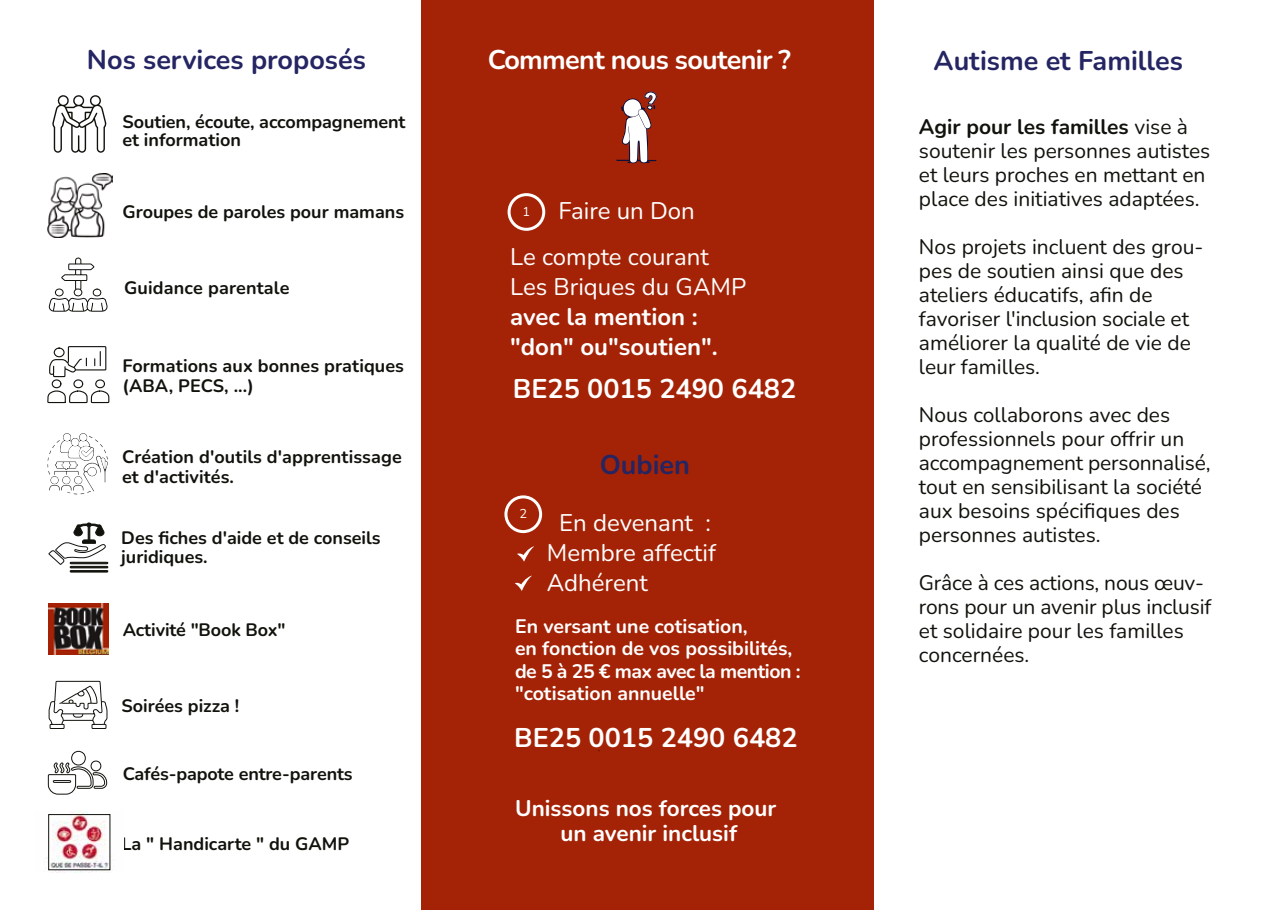
<style>
.page{position:relative;width:1280px;height:910px;background:#fff}
.page>*{position:absolute;margin:0;border:0;box-sizing:border-box;transform-origin:0 0}
.t1{font:700 27px "Nunito";color:#242562}
.t2{font:700 27px "Nunito";color:#fff}
.t3{font:700 27px "Nunito";letter-spacing:-.025em;color:#fff}
.t4{font:24px/30px "Nunito";color:#fff}
.t5{font:700 24px/30px "Nunito";color:#fff}
.t6{font:700 22.5px/24px "Nunito";color:#fff;text-align:center}
.t7{font:21px/24px "Nunito";color:#12120d}
.t8{font:700 19.5px/22.5px "Nunito";color:#fff}
.t9{font:700 18px/19.5px "Nunito";color:#12120d}
.t10{font:12.75px "Nunito";color:#fff}
.s1{font-size:12.75px}
.s2{font-weight:700}
</style>
<div class="page">
<div style="left:421px;top:0;width:453px;height:910px;background:#a42306"></div>
<svg style="left:616px;top:91px;width:41px;height:73px"></svg>
<svg style="left:47px;top:346px;width:63px;height:58px"></svg>
<img style="left:48px;top:814px;width:63px;height:58px">
<img style="left:49px;top:603px;width:60px;height:52px">
<img style="left:48px;top:173px;width:64px;height:65px">
<svg style="left:52px;top:95px;width:55px;height:58px"></svg>
<svg style="left:48px;top:680px;width:60px;height:151px"></svg>
<svg style="left:47px;top:433px;width:61px;height:62px"></svg>
<div style="left:75px;top:477px;width:7px;height:7px;background:#fff;border-radius:50%"></div>
<div style="left:51px;top:477px;width:7px;height:7px;background:#fff;border-radius:50%"></div>
<div style="left:63px;top:477px;width:7px;height:7px;background:#fff;border-radius:50%"></div>
<svg style="left:48px;top:257px;width:60px;height:55px"></svg>
<svg style="left:48px;top:522px;width:60px;height:51px"></svg>
<svg style="left:517px;top:546px;width:17px;height:15px"></svg>
<svg style="left:515px;top:576px;width:17px;height:15px"></svg>
<div style="left:508px;top:193px;width:37px;height:38px;border:3px solid #fff;border-radius:50%"></div>
<div style="left:504px;top:495px;width:38px;height:38px;border:3px solid #fff;border-radius:50%"></div>
<p class="t1" style="left:87px;top:40px;width:281px">Nos services proposés</p>
<p class="t3" style="left:488px;top:40px;width:305px">Comment nous soutenir ?</p>
<p class="t1" style="left:933px;top:41px;width:251px">Autisme et Familles</p>
<p class="t9" style="left:122px;top:112px;width:285px;line-height:18px">Soutien, écoute, accompagnement et information</p>
<p class="t9" style="left:123px;top:202px;width:283px">Groupes de paroles pour mamans</p>
<p class="t9" style="left:124px;top:277px;width:167px">Guidance parentale</p>
<p class="t9" style="left:122px;top:355px;width:283px">Formations aux bonnes pratiques (ABA, PECS, ...)</p>
<p class="t9" style="left:122px;top:446px;width:281px">Création d'outils d'apprentissage et d'activités.</p>
<p class="t9" style="left:121px;top:527px;width:261px">Des fiches d'aide et de conseils juridiques.</p>
<p class="t9" style="left:123px;top:619px;width:164px">Activité "Book Box"</p>
<p class="t9" style="left:121px;top:695px;width:119px">Soirées pizza !</p>
<p class="t9" style="left:123px;top:764px;width:231px">Cafés-papote entre-parents</p>
<p class="t9" style="left:121px;top:833px;width:229px">La " Handicarte " du GAMP</p>
<p class="t4" style="left:523px;top:195px;width:174px"><span class="s1">1</span> Faire un Don</p>
<p class="t4" style="left:510px;top:241px;width:238px">Le compte courant<br>Les Briques du GAMP</p>
<p class="t5" style="left:510px;top:301px;width:209px">avec la mention : "don" ou"soutien".</p>
<p class="t2" style="left:513px;top:369px;width:285px">BE25 0015 2490 6482</p>
<p class="t10" style="left:519px;top:505px;width:9px">2</p>
<p class="t1" style="left:600px;top:445px;width:92px">Oubien</p>
<p class="t4" style="left:547px;top:506px;width:171px;text-indent:12px">En devenant :<br>Membre affectif<br>Adhérent</p>
<p class="t8" style="left:515px;top:614px;width:287px">En versant une cotisation,<br>en fonction de vos possibilités, de 5 à 25 € max avec la mention : "cotisation annuelle"</p>
<p class="t2" style="left:514px;top:719px;width:285px">BE25 0015 2490 6482</p>
<p class="t6" style="left:515px;top:796px;width:263px">Unissons nos forces pour un avenir inclusif</p>
<p class="t7" style="left:919px;top:114px;width:293px"><span class="s2">Agir pour les familles</span> vise à soutenir les personnes autistes et leurs proches en mettant en place des initiatives adaptées.</p>
<p class="t7" style="left:919px;top:234px;width:286px">Nos projets incluent des grou&shy;pes de soutien ainsi que des ateliers éducatifs, afin de favoriser l'inclusion sociale et améliorer la qualité de vie de leur familles.</p>
<p class="t7" style="left:919px;top:402px;width:293px">Nous collaborons avec des professionnels pour offrir un accompagnement personnalisé, tout en sensibilisant la société aux besoins spécifiques des personnes autistes.</p>
<p class="t7" style="left:919px;top:570px;width:294px">Grâce à ces actions, nous œuv&shy;rons pour un avenir plus inclusif et solidaire pour les familles concernées.</p>
</div>
